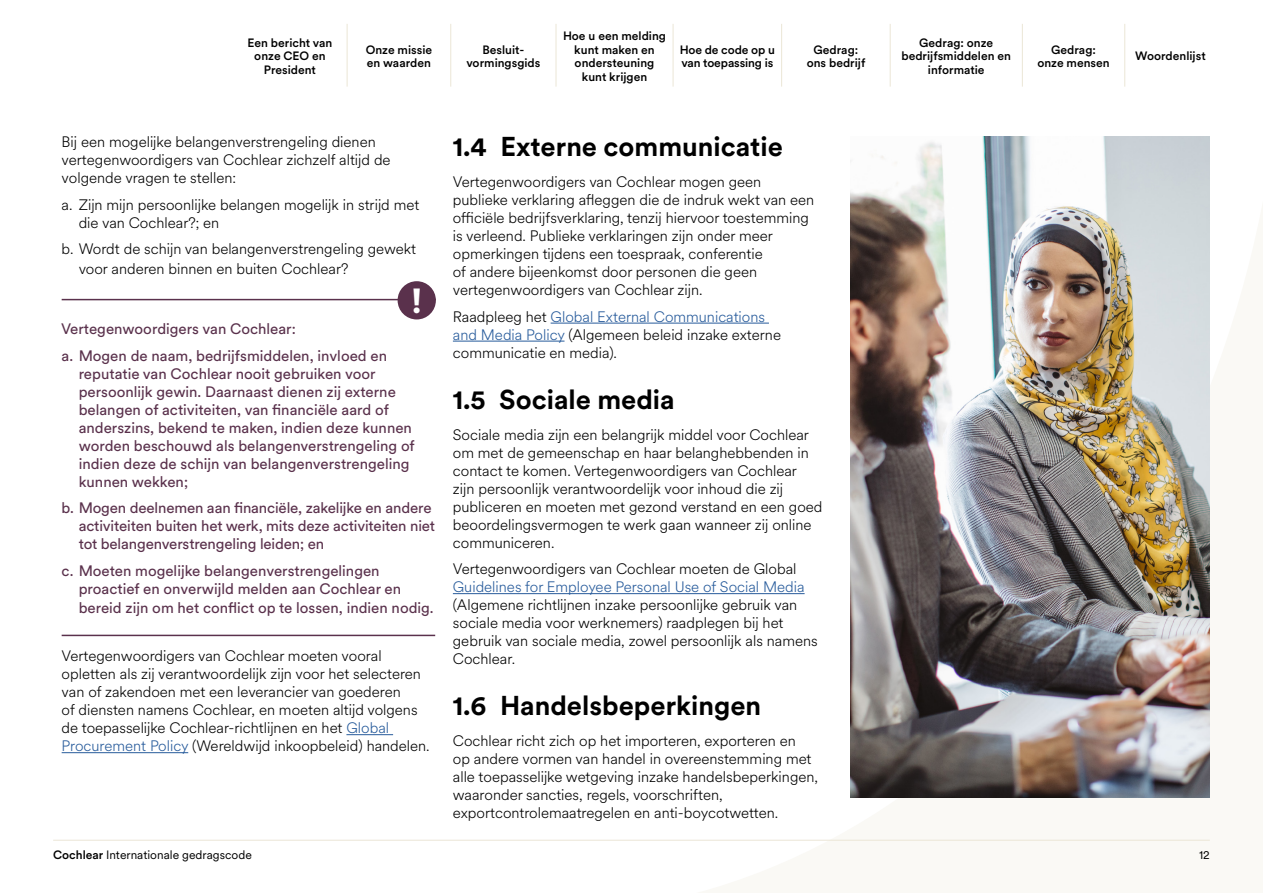
<style>
.page{position:relative;width:1263px;height:893px;background:#fff}
.page>*{position:absolute;margin:0;border:0;box-sizing:border-box;transform-origin:0 0}
.Subheading{font:900 34.5px "Circular XX";color:#fff}
.Subheading_02{font:700 27px "Circular XX";color:#000}
.Body_Copy_01{font:300 15px/18px "Circular XX";color:#000}
.Body_Copy_01-2{font:15px/18px "Circular XX";color:#5a314c}
.Body_Copy_01-3{font:300 15px/18px "Circular XX";color:#020203}
.t1{font:500 12px/13.5px "Circular XX";color:#000;text-align:center}
.t2{font:12px "Circular XX";color:#000}
.s1{color:#275b9b}
.s2{color:#000}
.s3{font-weight:500}
</style>
<div class="page">
<hr style="left:62px;top:299px;width:374px;height:1px;background:#5a314c">
<hr style="left:62px;top:635px;width:373px;height:1px;background:#5a314c">
<hr style="left:346px;top:734px;width:47px;height:1px;background:#275b9b">
<hr style="left:62px;top:752px;width:126px;height:1px;background:#275b9b">
<hr style="left:551px;top:323px;width:218px;height:1px;background:#275b9b">
<hr style="left:453px;top:341px;width:111px;height:1px;background:#275b9b">
<hr style="left:453px;top:593px;width:352px;height:1px;background:#275b9b">
<div style="left:398px;top:281px;width:38px;height:38px;background:#5a314c;border-radius:50%"></div>
<img style="left:850px;top:136px;width:360px;height:661px">
<hr style="left:53px;top:840px;width:1157px;height:1px;background:#ebe6d6">
<hr style="left:347px;top:24px;width:1px;height:63px;background:#ebe6d6">
<hr style="left:450px;top:24px;width:1px;height:63px;background:#ebe6d6">
<hr style="left:556px;top:24px;width:1px;height:63px;background:#ebe6d6">
<hr style="left:673px;top:24px;width:1px;height:63px;background:#ebe6d6">
<hr style="left:781px;top:24px;width:1px;height:63px;background:#ebe6d6">
<hr style="left:890px;top:24px;width:1px;height:63px;background:#ebe6d6">
<hr style="left:1022px;top:24px;width:1px;height:63px;background:#ebe6d6">
<hr style="left:1124px;top:24px;width:1px;height:63px;background:#ebe6d6">
<p class="t1" style="left:248px;top:35px;width:86px">Een bericht van onze CEO en<br>President</p>
<p class="t1" style="left:366px;top:42px;width:68px;text-align:left">Onze missie en waarden</p>
<p class="t1" style="left:466px;top:42px;width:76px">Besluit&shy;vormingsgids</p>
<p class="t1" style="left:563px;top:29px;width:104px">Hoe u een melding kunt maken en ondersteuning kunt krijgen</p>
<p class="t1" style="left:680px;top:42px;width:97px;text-align:left">Hoe de code op u van toepassing is</p>
<p class="t1" style="left:807px;top:42px;width:60px">Gedrag: ons bedrijf</p>
<p class="t1" style="left:901px;top:35px;width:111px">Gedrag: onze bedrijfsmiddelen en informatie</p>
<p class="t1" style="left:1037px;top:42px;width:74px">Gedrag: onze mensen</p>
<p class="t1" style="left:1135px;top:49px;width:72px">Woordenlijst</p>
<p class="Body_Copy_01" style="left:62px;top:132px;width:330px">Bij een mogelijke belangenverstrengeling dienen vertegenwoordigers van Cochlear zichzelf altijd de volgende vragen te stellen:</p>
<p class="Body_Copy_01" style="left:79px;top:195px;width:342px;text-indent:-17px">a. Zijn mijn persoonlijke belangen mogelijk in strijd met die van Cochlear?; en</p>
<p class="Body_Copy_01" style="left:79px;top:239px;width:339px;line-height:19.5px;text-indent:-17px">b. Wordt de schijn van belangenverstrengeling gewekt voor anderen binnen en buiten Cochlear?</p>
<p class="Subheading" style="left:412px;top:277px;width:11px">!</p>
<p class="Body_Copy_01-2" style="left:61px;top:319px;width:236px">Vertegenwoordigers van Cochlear:</p>
<p class="Body_Copy_01-2" style="left:79px;top:346px;width:338px;text-indent:-17px">a. Mogen de naam, bedrijfsmiddelen, invloed en reputatie van Cochlear nooit gebruiken voor persoonlijk gewin. Daarnaast dienen zij externe belangen of activiteiten, van financiële aard of anderszins, bekend te maken, indien deze kunnen worden beschouwd als belangenverstrengeling of indien deze de schijn van belangenverstrengeling kunnen wekken;</p>
<p class="Body_Copy_01-2" style="left:79px;top:498px;width:358px;text-indent:-17px">b. Mogen deelnemen aan financiële, zakelijke en andere activiteiten buiten het werk, mits deze activiteiten niet tot belangenverstrengeling leiden; en</p>
<p class="Body_Copy_01-2" style="left:79px;top:561px;width:324px;text-indent:-17px">c. Moeten mogelijke belangenverstrengelingen proactief en onverwijld melden aan Cochlear en</p>
<p class="Body_Copy_01-2" style="left:79px;top:598px;width:357px">bereid zijn om het conflict op te lossen, indien nodig.</p>
<p class="Body_Copy_01" style="left:62px;top:646px;width:370px">Vertegenwoordigers van Cochlear moeten vooral opletten als zij verantwoordelijk zijn voor het selecteren van of zakendoen met een leverancier van goederen<br>of diensten namens Cochlear, en moeten altijd volgens de toepasselijke Cochlear-richtlijnen en het <span class="s1">Global Procurement Policy</span> (Wereldwijd inkoopbeleid) handelen.</p>
<p class="Subheading_02" style="left:453px;top:128px;width:332px">1.4 Externe communicatie</p>
<p class="Body_Copy_01" style="left:453px;top:172px;width:363px">Vertegenwoordigers van Cochlear mogen geen publieke verklaring afleggen die de indruk wekt van een officiële bedrijfsverklaring, tenzij hiervoor toestemming is verleend. Publieke verklaringen zijn onder meer opmerkingen tijdens een toespraak, conferentie<br>of andere bijeenkomst door personen die geen vertegenwoordigers van Cochlear zijn.</p>
<p class="Body_Copy_01-3" style="left:453px;top:307px;width:330px"><span class="s2">Raadpleeg het</span> <span class="s1">Global External Communications and Media Policy</span> (Algemeen beleid inzake externe communicatie en media).</p>
<p class="Subheading_02" style="left:453px;top:381px;width:223px">1.5 Sociale media</p>
<p class="Body_Copy_01" style="left:453px;top:425px;width:371px">Sociale media zijn een belangrijk middel voor Cochlear om met de gemeenschap en haar belanghebbenden in contact te komen. Vertegenwoordigers van Cochlear<br>zijn persoonlijk verantwoordelijk voor inhoud die zij publiceren en moeten met gezond verstand en een goed beoordelingsvermogen te werk gaan wanneer zij online communiceren.</p>
<p class="Body_Copy_01" style="left:453px;top:559px;width:366px">Vertegenwoordigers van Cochlear moeten de Global <span class="s1">Guidelines for Employee Personal Use of Social Media </span>(Algemene richtlijnen inzake persoonlijke gebruik van sociale media voor werknemers) raadplegen bij het gebruik van sociale media, zowel persoonlijk als namens Cochlear.</p>
<p class="Subheading_02" style="left:453px;top:687px;width:310px">1.6 Handelsbeperkingen</p>
<p class="Body_Copy_01" style="left:453px;top:731px;width:367px">Cochlear richt zich op het importeren, exporteren en<br>op andere vormen van handel in overeenstemming met alle toepasselijke wetgeving inzake handelsbeperkingen, waaronder sancties, regels, voorschriften, exportcontrolemaatregelen en anti-boycotwetten.</p>
<p class="t2" style="left:53px;top:847px;width:200px"><span class="s3">Cochlear</span> Internationale gedragscode</p>
<p class="t2" style="left:1199px;top:847px;width:12px">12</p>
</div>
